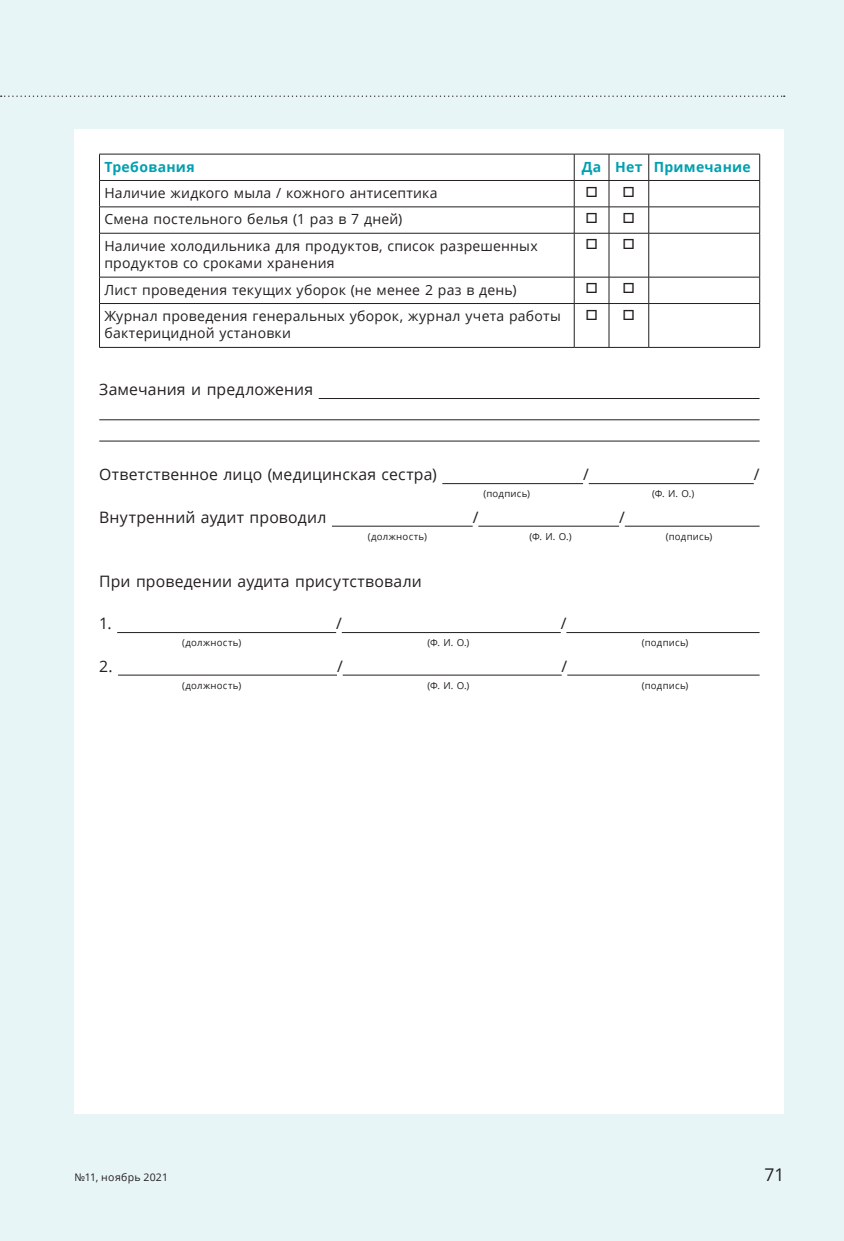
<style>
.page{position:relative;width:844px;height:1241px;background:#fff}
.page>*{position:absolute;margin:0;border:0;box-sizing:border-box;transform-origin:0 0}
.t1{font:17.5px "Open Sans";color:#231f20}
._17PRIL-txt{font:15.75px "Open Sans";letter-spacing:.01em;color:#231f20}
._17PRIL-tabl-txt{font:14px/17.5px "Open Sans";letter-spacing:.015em;color:#231f20}
._17PRIL-tabl-hroom{font:700 14px "Open Sans";letter-spacing:.02em;color:#00a0b0}
.t2{font:10.5px "Open Sans";letter-spacing:.03em;color:#231f20}
._17PRIL-raspr{font:9.62px "Open Sans";letter-spacing:.025em;color:#231f20}
</style>
<div class="page">
<div style="left:0;top:0;width:843px;height:1240px;background:#e8f5f7"></div>
<svg style="left:1px;top:95px;width:783px;height:2px"></svg>
<div style="left:74px;top:129px;width:710px;height:984px;background:#fff"></div>
<hr style="left:318px;top:398px;width:441px;height:1px;background:#231f20">
<hr style="left:99px;top:419px;width:660px;height:1px;background:#231f20">
<hr style="left:99px;top:440px;width:660px;height:1px;background:#231f20">
<hr style="left:442px;top:483px;width:141px;height:1px;background:#231f20">
<hr style="left:588px;top:483px;width:165px;height:1px;background:#231f20">
<hr style="left:332px;top:526px;width:140px;height:1px;background:#231f20">
<hr style="left:478px;top:526px;width:141px;height:1px;background:#231f20">
<hr style="left:624px;top:526px;width:135px;height:1px;background:#231f20">
<hr style="left:117px;top:632px;width:219px;height:1px;background:#231f20">
<hr style="left:342px;top:632px;width:218px;height:1px;background:#231f20">
<hr style="left:566px;top:632px;width:193px;height:1px;background:#231f20">
<hr style="left:118px;top:674px;width:219px;height:1px;background:#231f20">
<hr style="left:342px;top:674px;width:219px;height:1px;background:#231f20">
<hr style="left:567px;top:674px;width:192px;height:1px;background:#231f20">
<svg style="left:100px;top:155px;width:659px;height:192px"></svg>
<hr style="left:99px;top:206px;width:475px;height:1px;background:#231f20">
<hr style="left:574px;top:206px;width:35px;height:1px;background:#231f20">
<svg style="left:573px;top:155px;width:1px;height:78px"></svg>
<hr style="left:609px;top:206px;width:39px;height:1px;background:#231f20">
<svg style="left:608px;top:155px;width:1px;height:78px"></svg>
<hr style="left:648px;top:206px;width:111px;height:1px;background:#231f20">
<svg style="left:648px;top:155px;width:1px;height:78px"></svg>
<hr style="left:99px;top:233px;width:475px;height:1px;background:#231f20">
<hr style="left:574px;top:233px;width:35px;height:1px;background:#231f20">
<hr style="left:573px;top:233px;width:1px;height:44px;background:#231f20">
<hr style="left:609px;top:233px;width:39px;height:1px;background:#231f20">
<hr style="left:608px;top:233px;width:1px;height:44px;background:#231f20">
<hr style="left:648px;top:233px;width:111px;height:1px;background:#231f20">
<hr style="left:648px;top:233px;width:1px;height:44px;background:#231f20">
<hr style="left:99px;top:277px;width:475px;height:1px;background:#231f20">
<hr style="left:574px;top:277px;width:35px;height:1px;background:#231f20">
<svg style="left:573px;top:277px;width:1px;height:26px"></svg>
<hr style="left:609px;top:277px;width:39px;height:1px;background:#231f20">
<svg style="left:608px;top:277px;width:1px;height:26px"></svg>
<hr style="left:648px;top:277px;width:111px;height:1px;background:#231f20">
<svg style="left:648px;top:277px;width:1px;height:26px"></svg>
<hr style="left:99px;top:303px;width:475px;height:1px;background:#231f20">
<hr style="left:99px;top:154px;width:475px;height:1px;background:#231f20">
<hr style="left:574px;top:154px;width:35px;height:1px;background:#231f20">
<hr style="left:609px;top:154px;width:39px;height:1px;background:#231f20">
<hr style="left:648px;top:154px;width:111px;height:1px;background:#231f20">
<hr style="left:99px;top:180px;width:475px;height:1px;background:#231f20">
<hr style="left:574px;top:180px;width:35px;height:1px;background:#231f20">
<hr style="left:609px;top:180px;width:39px;height:1px;background:#231f20">
<hr style="left:648px;top:180px;width:111px;height:1px;background:#231f20">
<hr style="left:574px;top:303px;width:35px;height:1px;background:#231f20">
<hr style="left:573px;top:304px;width:1px;height:43px;background:#231f20">
<hr style="left:609px;top:303px;width:39px;height:1px;background:#231f20">
<hr style="left:608px;top:304px;width:1px;height:43px;background:#231f20">
<hr style="left:648px;top:303px;width:111px;height:1px;background:#231f20">
<hr style="left:648px;top:304px;width:1px;height:43px;background:#231f20">
<svg style="left:99px;top:154px;width:1px;height:79px"></svg>
<svg style="left:759px;top:154px;width:1px;height:79px"></svg>
<hr style="left:99px;top:233px;width:1px;height:44px;background:#231f20">
<hr style="left:759px;top:233px;width:1px;height:44px;background:#231f20">
<svg style="left:99px;top:277px;width:1px;height:26px"></svg>
<svg style="left:759px;top:277px;width:1px;height:26px"></svg>
<hr style="left:99px;top:304px;width:1px;height:43px;background:#231f20">
<hr style="left:759px;top:304px;width:1px;height:43px;background:#231f20">
<hr style="left:99px;top:347px;width:475px;height:1px;background:#231f20">
<hr style="left:574px;top:347px;width:35px;height:1px;background:#231f20">
<hr style="left:609px;top:347px;width:39px;height:1px;background:#231f20">
<hr style="left:648px;top:347px;width:111px;height:1px;background:#231f20">
<svg style="left:586px;top:186px;width:10px;height:11px"></svg>
<svg style="left:623px;top:186px;width:10px;height:11px"></svg>
<svg style="left:586px;top:213px;width:10px;height:10px"></svg>
<svg style="left:623px;top:213px;width:10px;height:10px"></svg>
<svg style="left:586px;top:239px;width:10px;height:10px"></svg>
<svg style="left:623px;top:239px;width:10px;height:10px"></svg>
<svg style="left:586px;top:283px;width:10px;height:10px"></svg>
<svg style="left:623px;top:283px;width:10px;height:10px"></svg>
<svg style="left:586px;top:309px;width:10px;height:10px"></svg>
<svg style="left:623px;top:309px;width:10px;height:10px"></svg>
<p class="_17PRIL-tabl-hroom" style="left:104px;top:156px;width:92px">Требования</p>
<p class="_17PRIL-tabl-hroom" style="left:581px;top:156px;width:21px">Да</p>
<p class="_17PRIL-tabl-hroom" style="left:615px;top:156px;width:29px">Нет</p>
<p class="_17PRIL-tabl-hroom" style="left:653px;top:156px;width:99px">Примечание</p>
<p class="_17PRIL-tabl-txt" style="left:104px;top:184px;width:334px">Наличие жидкого мыла / кожного антисептика</p>
<p class="_17PRIL-tabl-txt" style="left:104px;top:210px;width:299px">Смена постельного белья (1 раз в 7 дней)</p>
<p class="_17PRIL-tabl-txt" style="left:104px;top:236px;width:434px">Наличие холодильника для продуктов, список разрешенных продуктов со сроками хранения</p>
<p class="_17PRIL-tabl-txt" style="left:104px;top:280px;width:413px">Лист проведения текущих уборок (не менее 2 раз в день)</p>
<p class="_17PRIL-tabl-txt" style="left:104px;top:307px;width:457px">Журнал проведения генеральных уборок, журнал учета работы бактерицидной установки</p>
<p class="_17PRIL-txt" style="left:99px;top:378px;width:215px">Замечания и предложения</p>
<p class="_17PRIL-txt" style="left:99px;top:463px;width:339px">Ответственное лицо (медицинская сестра)</p>
<p class="_17PRIL-txt" style="left:583px;top:463px;width:7px">/</p>
<p class="_17PRIL-txt" style="left:753px;top:463px;width:7px">/</p>
<p class="_17PRIL-raspr" style="left:483px;top:487px;width:48px">(подпись)</p>
<p class="_17PRIL-raspr" style="left:652px;top:487px;width:44px">(Ф. И. О.)</p>
<p class="_17PRIL-txt" style="left:99px;top:506px;width:228px">Внутренний аудит проводил</p>
<p class="_17PRIL-txt" style="left:472px;top:506px;width:7px">/</p>
<p class="_17PRIL-txt" style="left:619px;top:506px;width:7px">/</p>
<p class="_17PRIL-raspr" style="left:368px;top:529px;width:61px">(должность)</p>
<p class="_17PRIL-raspr" style="left:529px;top:529px;width:44px">(Ф. И. О.)</p>
<p class="_17PRIL-raspr" style="left:665px;top:529px;width:48px">(подпись)</p>
<p class="_17PRIL-txt" style="left:99px;top:570px;width:324px">При проведении аудита присутствовали</p>
<p class="_17PRIL-txt" style="left:99px;top:612px;width:14px">1.</p>
<p class="_17PRIL-txt" style="left:336px;top:612px;width:7px">/</p>
<p class="_17PRIL-txt" style="left:560px;top:612px;width:7px">/</p>
<p class="_17PRIL-raspr" style="left:182px;top:635px;width:61px">(должность)</p>
<p class="_17PRIL-raspr" style="left:427px;top:635px;width:44px">(Ф. И. О.)</p>
<p class="_17PRIL-raspr" style="left:641px;top:635px;width:48px">(подпись)</p>
<p class="_17PRIL-txt" style="left:99px;top:655px;width:15px">2.</p>
<p class="_17PRIL-txt" style="left:337px;top:655px;width:7px">/</p>
<p class="_17PRIL-txt" style="left:561px;top:655px;width:7px">/</p>
<p class="_17PRIL-raspr" style="left:182px;top:678px;width:61px">(должность)</p>
<p class="_17PRIL-raspr" style="left:427px;top:678px;width:44px">(Ф. И. О.)</p>
<p class="_17PRIL-raspr" style="left:641px;top:678px;width:48px">(подпись)</p>
<p class="t2" style="left:74px;top:1170px;width:95px">№11, ноябрь 2021</p>
<p class="t1" style="left:764px;top:1162px;width:21px">71</p>
</div>
